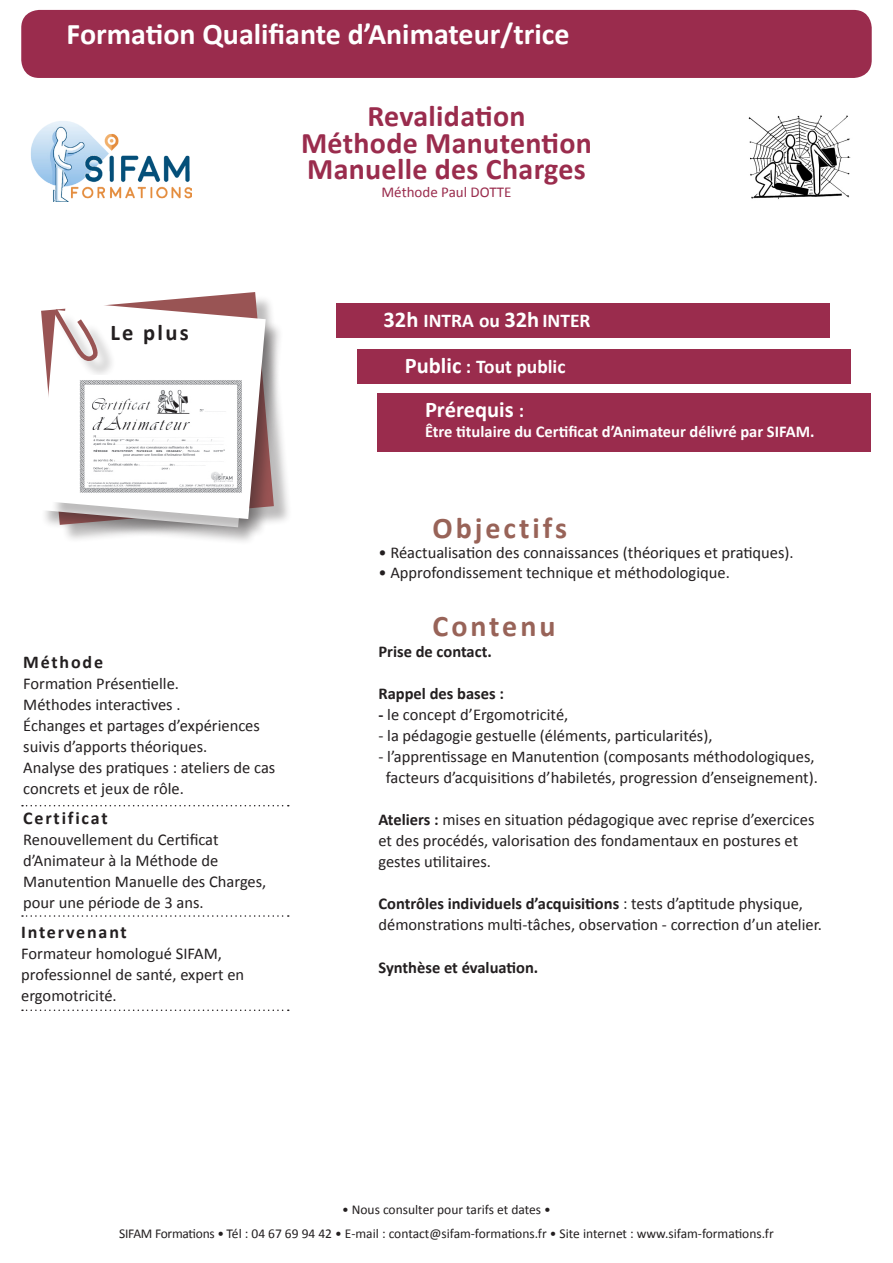
<style>
.page{position:relative;width:893px;height:1263px;background:#fff}
.page>*{position:absolute;margin:0;border:0;box-sizing:border-box;transform-origin:0 0}
.TITRE_1_G{font:700 30px "Calibri";letter-spacing:.01em;color:#9a2c4d}
.t1{font:700 30px "Calibri";color:#fff}
.t2{font:700 30px "Calibri";letter-spacing:.1em;color:#986358}
.t3{font:700 22.5px "Calibri";color:#fff}
.t4{font:700 22.5px "Calibri";letter-spacing:.1em;color:#231f20}
.t5{font:700 19.5px "Calibri";color:#fff}
.t6{font:700 18px "Calibri";letter-spacing:.1em;color:#231f20}
.t7{font:16.5px/21px "Calibri";color:#231f20}
.t8{font:700 16.5px "Calibri";color:#231f20}
.t9{font:700 16.5px "Calibri";color:#fff}
.TITRE_1_G-2{font:15px "Calibri";color:#9a2c4d}
.t10{font:13.5px "Calibri";color:#231f20}
.s1{font-size:22.5px}
.s2{font-size:19.5px}
.s3{font-weight:700}
.s4{font-weight:400}
</style>
<div class="page">
<img style="left:748px;top:115px;width:103px;height:85px">
<div style="left:44px;top:295px;width:248px;height:248px;background:#231f20;opacity:.3"></div>
<svg style="left:44px;top:292px;width:230px;height:18px"></svg>
<div style="left:41px;top:313px;width:233px;height:233px;background:#231f20;opacity:.3"></div>
<svg style="left:41px;top:310px;width:10px;height:217px"></svg>
<div style="left:51px;top:304px;width:233px;height:233px;background:#231f20;opacity:.3"></div>
<svg style="left:48px;top:302px;width:218px;height:217px"></svg>
<div style="left:56px;top:312px;width:60px;height:67px;background:#231f20;opacity:.3"></div>
<svg style="left:49px;top:304px;width:52px;height:61px"></svg>
<img style="left:76px;top:375px;width:170px;height:122px">
<div style="left:21px;top:10px;width:851px;height:68px;background:#9a2c4d;border-radius:18px"></div>
<img style="left:31px;top:121px;width:160px;height:80px">
<div style="left:336px;top:303px;width:493px;height:35px;background:#9a2c4d"></div>
<div style="left:377px;top:394px;width:494px;height:58px;background:#9a2c4d"></div>
<div style="left:357px;top:349px;width:493px;height:34px;background:#9a2c4d"></div>
<svg style="left:22px;top:1009px;width:267px;height:2px"></svg>
<svg style="left:22px;top:915px;width:267px;height:2px"></svg>
<svg style="left:22px;top:805px;width:267px;height:1px"></svg>
<p class="t1" style="left:67px;top:14px;width:504px">Formation Qualifiante d’Animateur/trice</p>
<p class="TITRE_1_G" style="left:367px;top:97px;width:160px">Revalidation</p>
<p class="TITRE_1_G" style="left:301px;top:124px;width:292px">Méthode Manutention</p>
<p class="TITRE_1_G" style="left:307px;top:150px;width:280px">Manuelle des Charges</p>
<p class="TITRE_1_G-2" style="left:381px;top:183px;width:131px">Méthode Paul DOTTE</p>
<p class="t4" style="left:111px;top:318px;width:80px">Le plus</p>
<p class="t6" style="left:23px;top:651px;width:81px">Méthode</p>
<p class="t7" style="left:23px;top:673px;width:157px">Formation Présentielle.</p>
<p class="t7" style="left:23px;top:694px;width:159px">Méthodes interactives .</p>
<p class="t7" style="left:23px;top:715px;width:238px">Échanges et partages d’expériences suivis d’apports théoriques.</p>
<p class="t7" style="left:23px;top:757px;width:254px">Analyse des pratiques : ateliers de cas concrets et jeux de rôle.</p>
<p class="t6" style="left:23px;top:806px;width:86px">Certificat</p>
<p class="t7" style="left:23px;top:828px;width:197px">Renouvellement du Certificat</p>
<p class="t7" style="left:23px;top:849px;width:196px">d’Animateur à la Méthode de</p>
<p class="t7" style="left:23px;top:870px;width:245px">Manutention Manuelle des Charges, pour une période de 3 ans.</p>
<p class="t6" style="left:21px;top:920px;width:107px">Intervenant</p>
<p class="t7" style="left:21px;top:943px;width:202px">Formateur homologué SIFAM,</p>
<p class="t7" style="left:21px;top:964px;width:224px">professionnel de santé, expert en ergomotricité.</p>
<p class="t5" style="left:384px;top:308px;width:209px"><span class="s1">32h</span> INTRA ou <span class="s1">32h</span> INTER</p>
<p class="t5" style="left:405px;top:354px;width:162px"><span class="s1">Public</span> : Tout public</p>
<p class="t3" style="left:425px;top:395px;width:101px">Prérequis <span class="s2">:</span></p>
<p class="t9" style="left:425px;top:421px;width:391px">Être titulaire du Certificat d’Animateur délivré par SIFAM.</p>
<p class="t2" style="left:432px;top:509px;width:136px">Objectifs</p>
<p class="t7" style="left:378px;top:542px;width:417px">• Réactualisation des connaissances (théoriques et pratiques).</p>
<p class="t7" style="left:378px;top:562px;width:353px">• Approfondissement technique et méthodologique.</p>
<p class="t2" style="left:432px;top:607px;width:125px">Contenu</p>
<p class="t8" style="left:378px;top:641px;width:115px">Prise de contact.</p>
<p class="t8" style="left:378px;top:683px;width:127px">Rappel des bases :</p>
<p class="t7" style="left:378px;top:704px;width:191px"><span class="s3">-</span> le concept d’Ergomotricité,</p>
<p class="t7" style="left:378px;top:725px;width:336px">- la pédagogie gestuelle (éléments, particularités),</p>
<p class="t7" style="left:378px;top:746px;width:438px">- l’apprentissage en Manutention (composants méthodologiques,</p>
<p class="t7" style="left:386px;top:767px;width:433px">facteurs d’acquisitions d’habiletés, progression d’enseignement).</p>
<p class="t7" style="left:378px;top:809px;width:438px"><span class="s3">Ateliers :</span> mises en situation pédagogique avec reprise d’exercices</p>
<p class="t7" style="left:378px;top:830px;width:421px">et des procédés, valorisation des fondamentaux en postures et</p>
<p class="t7" style="left:378px;top:851px;width:114px">gestes utilitaires.</p>
<p class="t8" style="left:378px;top:893px;width:426px">Contrôles individuels d’acquisitions <span class="s4">: tests d’aptitude physique,</span></p>
<p class="t7" style="left:378px;top:914px;width:445px">démonstrations multi-tâches, observation - correction d’un atelier.</p>
<p class="t8" style="left:378px;top:957px;width:161px">Synthèse et évaluation.</p>
<p class="t10" style="left:342px;top:1200px;width:210px">• Nous consulter pour tarifs et dates •</p>
<p class="t10" style="left:119px;top:1224px;width:656px">SIFAM Formations • Tél : 04 67 69 94 42 • E-mail : contact@sifam-formations.fr • Site internet : www.sifam-formations.fr</p>
</div>
